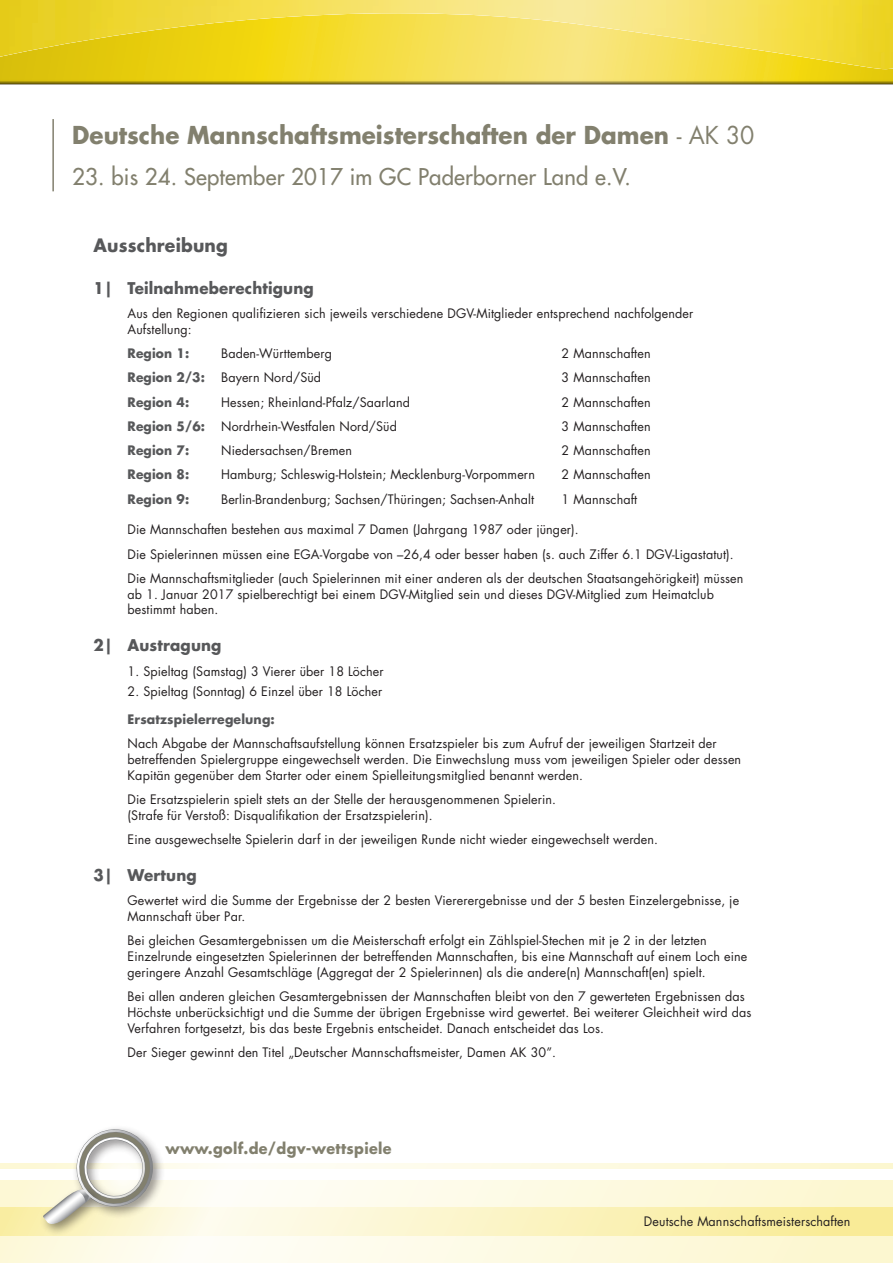
<style>
.page{position:relative;width:893px;height:1263px;background:#fff}
.page>*{position:absolute;margin:0;border:0;box-sizing:border-box;transform-origin:0 0}
.t1{font:700 24px "Futura LT";color:#82806e;scale:.96 1}
.t2{font:22.5px "Futura LT";letter-spacing:.01em;color:#82806e}
.t3{font:700 18px "Futura LT";letter-spacing:.01em;color:#57585a;scale:.96 1}
.t4{font:700 15.75px "Futura LT";letter-spacing:.01em;color:#57585a;scale:.96 1}
.t5{font:700 15px "Futura LT";letter-spacing:.02em;color:#82806e;scale:.96 1}
.t6{font:12.75px/15.8px "Futura LT";letter-spacing:.01em;color:#231f20}
.t7{font:700 12.75px "Futura LT";letter-spacing:.01em;color:#57585a;scale:.96 1}
.t8{font:700 12.75px "Futura LT";letter-spacing:.01em;color:#57585a}
.s1{font-weight:400}
</style>
<div class="page">
<svg style="left:0;top:1163px;width:893px;height:6px"></svg>
<svg style="left:0;top:1180px;width:893px;height:28px"></svg>
<svg style="left:0;top:1208px;width:893px;height:55px;background:#fcf6d2"></svg>
<div style="left:72px;top:1124px;width:94px;height:95px;background:#231f20;opacity:.5"></div>
<div style="left:39px;top:1184px;width:65px;height:53px;background:#231f20;opacity:.5"></div>
<svg style="left:43px;top:1126px;width:113px;height:103px"></svg>
<div style="left:0;top:0;width:893px;height:86px;background:#231f20;opacity:.75"></div>
<hr style="left:52px;top:119px;width:2px;height:72px;background:#82806e">
<h1 class="t1" style="left:72px;top:119px;width:712px">Deutsche Mannschaftsmeisterschaften der Damen <span class="s1">- AK 30</span></h1>
<h2 class="t2" style="left:72px;top:162px;width:560px">23. bis 24. September 2017 im GC Paderborner Land e.V.</h2>
<h3 class="t3" style="left:94px;top:234px;width:141px">Ausschreibung</h3>
<p class="t4" style="left:94px;top:277px;width:231px">1| Teilnahmeberechtigung</p>
<p class="t6" style="left:128px;top:306px;width:567px">Aus den Regionen qualifizieren sich jeweils verschiedene DGV-Mitglieder entsprechend nachfolgender<br>Aufstellung:</p>
<p class="t7" style="left:128px;top:345px;width:66px">Region 1:</p>
<p class="t6" style="left:221px;top:346px;width:112px">Baden-Württemberg</p>
<p class="t6" style="left:562px;top:346px;width:91px">2 Mannschaften</p>
<p class="t7" style="left:128px;top:369px;width:82px">Region 2/3:</p>
<p class="t6" style="left:221px;top:370px;width:102px">Bayern Nord/Süd</p>
<p class="t6" style="left:562px;top:370px;width:91px">3 Mannschaften</p>
<p class="t7" style="left:128px;top:393px;width:66px">Region 4:</p>
<p class="t6" style="left:221px;top:394px;width:191px">Hessen; Rheinland-Pfalz/Saarland</p>
<p class="t6" style="left:562px;top:394px;width:91px">2 Mannschaften</p>
<p class="t7" style="left:128px;top:417px;width:82px">Region 5/6:</p>
<p class="t6" style="left:221px;top:418px;width:177px">Nordrhein-Westfalen Nord/Süd</p>
<p class="t6" style="left:562px;top:418px;width:91px">3 Mannschaften</p>
<p class="t7" style="left:128px;top:442px;width:66px">Region 7:</p>
<p class="t6" style="left:221px;top:443px;width:132px">Niedersachsen/Bremen</p>
<p class="t6" style="left:562px;top:443px;width:91px">2 Mannschaften</p>
<p class="t7" style="left:128px;top:466px;width:66px">Region 8:</p>
<p class="t6" style="left:221px;top:467px;width:315px">Hamburg; Schleswig-Holstein; Mecklenburg-Vorpommern</p>
<p class="t6" style="left:562px;top:467px;width:91px">2 Mannschaften</p>
<p class="t7" style="left:128px;top:490px;width:66px">Region 9:</p>
<p class="t6" style="left:221px;top:491px;width:314px">Berlin-Brandenburg; Sachsen/Thüringen; Sachsen-Anhalt</p>
<p class="t6" style="left:562px;top:491px;width:77px">1 Mannschaft</p>
<p class="t6" style="left:128px;top:518px;width:617px;line-height:24.3px">Die Mannschaften bestehen aus maximal 7 Damen (Jahrgang 1987 oder jünger).<br>Die Spielerinnen müssen eine EGA-Vorgabe von –26,4 oder besser haben (s. auch Ziffer 6.1 DGV-Ligastatut).<br>Die Mannschaftsmitglieder (auch Spielerinnen mit einer anderen als der deutschen Staatsangehörigkeit) müssen</p>
<p class="t6" style="left:128px;top:586px;width:588px">ab 1. Januar 2017 spielberechtigt bei einem DGV-Mitglied sein und dieses DGV-Mitglied zum Heimatclub bestimmt haben.</p>
<p class="t4" style="left:94px;top:635px;width:135px">2| Austragung</p>
<p class="t6" style="left:128px;top:663px;width:258px">1. Spieltag (Samstag) 3 Vierer über 18 Löcher</p>
<p class="t6" style="left:128px;top:683px;width:256px">2. Spieltag (Sonntag) 6 Einzel über 18 Löcher</p>
<p class="t8" style="left:128px;top:711px;width:149px">Ersatzspielerregelung:</p>
<p class="t6" style="left:128px;top:736px;width:615px">Nach Abgabe der Mannschaftsaufstellung können Ersatzspieler bis zum Aufruf der jeweiligen Startzeit der betreffenden Spielergruppe eingewechselt werden. Die Einwechslung muss vom jeweiligen Spieler oder dessen<br>Kapitän gegenüber dem Starter oder einem Spielleitungsmitglied benannt werden.</p>
<p class="t6" style="left:128px;top:792px;width:430px">Die Ersatzspielerin spielt stets an der Stelle der herausgenommenen Spielerin. (Strafe für Verstoß: Disqualifikation der Ersatzspielerin).</p>
<p class="t6" style="left:128px;top:832px;width:532px">Eine ausgewechselte Spielerin darf in der jeweiligen Runde nicht wieder eingewechselt werden.</p>
<p class="t4" style="left:94px;top:865px;width:109px">3| Wertung</p>
<p class="t6" style="left:128px;top:893px;width:613px">Gewertet wird die Summe der Ergebnisse der 2 besten Viererergebnisse und der 5 besten Einzelergebnisse, je<br>Mannschaft über Par.</p>
<p class="t6" style="left:128px;top:933px;width:621px">Bei gleichen Gesamtergebnissen um die Meisterschaft erfolgt ein Zählspiel-Stechen mit je 2 in der letzten<br>Einzelrunde eingesetzten Spielerinnen der betreffenden Mannschaften, bis eine Mannschaft auf einem Loch eine geringere Anzahl Gesamtschläge (Aggregat der 2 Spielerinnen) als die andere(n) Mannschaft(en) spielt.</p>
<p class="t6" style="left:128px;top:989px;width:625px">Bei allen anderen gleichen Gesamtergebnissen der Mannschaften bleibt von den 7 gewerteten Ergebnissen das<br>Höchste unberücksichtigt und die Summe der übrigen Ergebnisse wird gewertet. Bei weiterer Gleichheit wird das<br>Verfahren fortgesetzt, bis das beste Ergebnis entscheidet. Danach entscheidet das Los.</p>
<p class="t6" style="left:128px;top:1044px;width:430px">Der Sieger gewinnt den Titel „Deutscher Mannschaftsmeister, Damen AK 30”.</p>
<p class="t5" style="left:165px;top:1138px;width:237px">www.golf.de/dgv-wettspiele</p>
<p class="t6" style="left:644px;top:1214px;width:208px">Deutsche Mannschaftsmeisterschaften</p>
</div>
